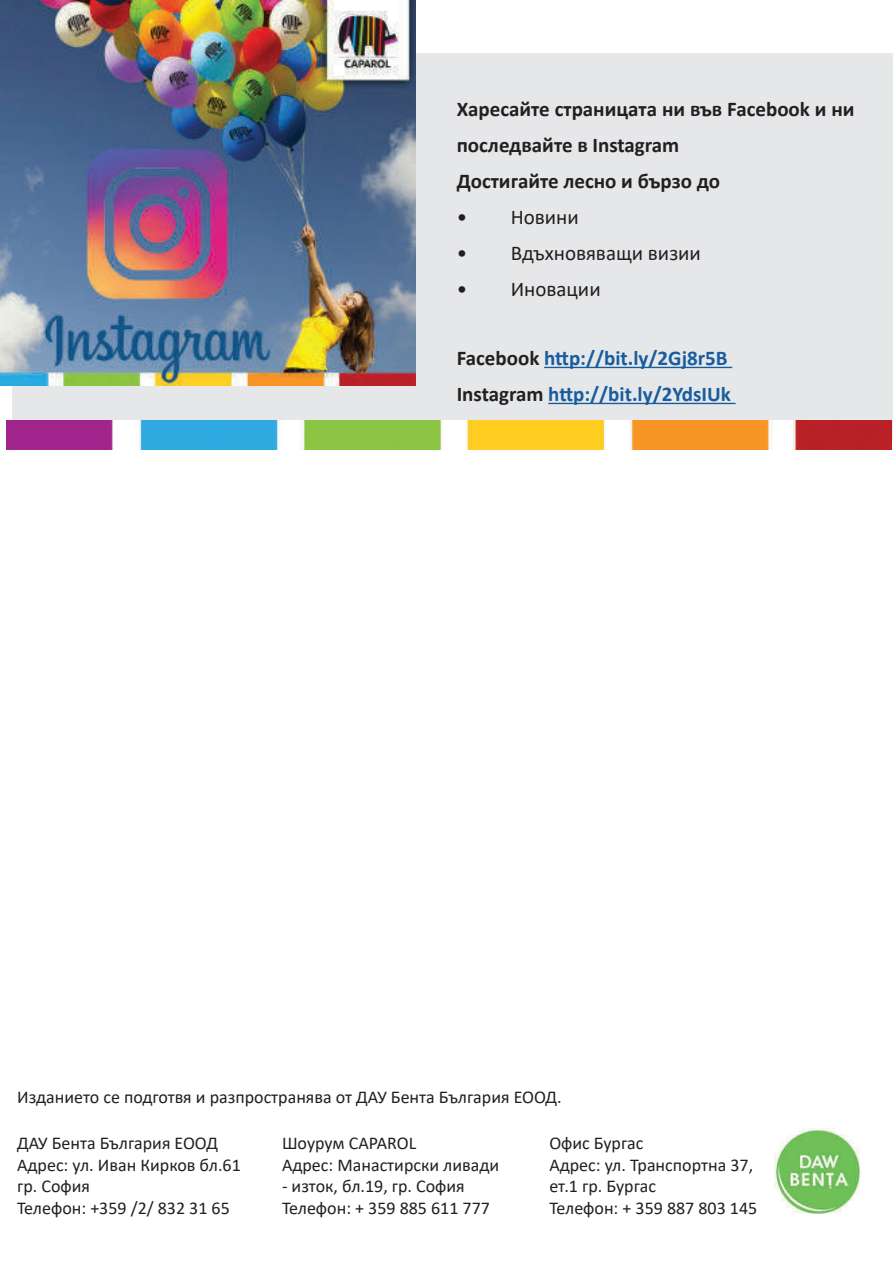
<style>
.page{position:relative;width:893px;height:1263px;background:#fff}
.page>*{position:absolute;margin:0;border:0;box-sizing:border-box;transform-origin:0 0}
.t1{font:700 21px/36px "Calibri";color:#231f20}
.t2{font:700 21px/36px "Calibri";color:#175d9e}
.t3{font:21px "Calibri";color:#231f20}
.t4{font:18px/21.6px "Calibri";color:#231f20}
.s1{color:#231f20}
</style>
<div class="page">
<div style="left:12px;top:53px;width:881px;height:388px;background:#e6e7e9"></div>
<img style="left:774px;top:1128px;width:86px;height:86px">
<img style="left:0;top:0;width:416px;height:385px">
<hr style="left:544px;top:367px;width:188px;height:1px;background:#175d9e">
<hr style="left:548px;top:403px;width:188px;height:1px;background:#175d9e">
<img style="left:7px;top:420px;width:884px;height:30px">
<p class="t1" style="left:457px;top:90px;width:399px">Харесайте страницата ни във Facebook и ни последвайте в Instagram<br>Достигайте лесно и бързо до</p>
<p class="t3" style="left:457px;top:209px;width:124px">• Новини</p>
<p class="t3" style="left:457px;top:245px;width:246px">• Вдъхновяващи визии</p>
<p class="t3" style="left:457px;top:281px;width:145px">• Иновации</p>
<p class="t2" style="left:457px;top:340px;width:276px"><span class="s1">Facebook</span> http://bit.ly/2Gj8r5B<br><span class="s1">Instagram</span> http://bit.ly/2YdsIUk</p>
<p class="t4" style="left:17px;top:1085px;width:546px">Изданието се подготвя и разпространява от ДАУ Бента България ЕООД.</p>
<p class="t4" style="left:17px;top:1132px;width:225px">ДАУ Бента България ЕООД<br>Адрес: ул. Иван Кирков бл.61 гр. София<br>Телефон: +359 /2/ 832 31 65</p>
<p class="t4" style="left:282px;top:1132px;width:219px">Шоурум CAPAROL<br>Адрес: Манастирски ливади</p>
<p class="t4" style="left:282px;top:1175px;width:209px">- изток, бл.19, гр. София<br>Телефон: + 359 885 611 777</p>
<p class="t4" style="left:549px;top:1132px;width:209px">Офис Бургас<br>Адрес: ул. Транспортна 37, ет.1 гр. Бургас<br>Телефон: + 359 887 803 145</p>
</div>
